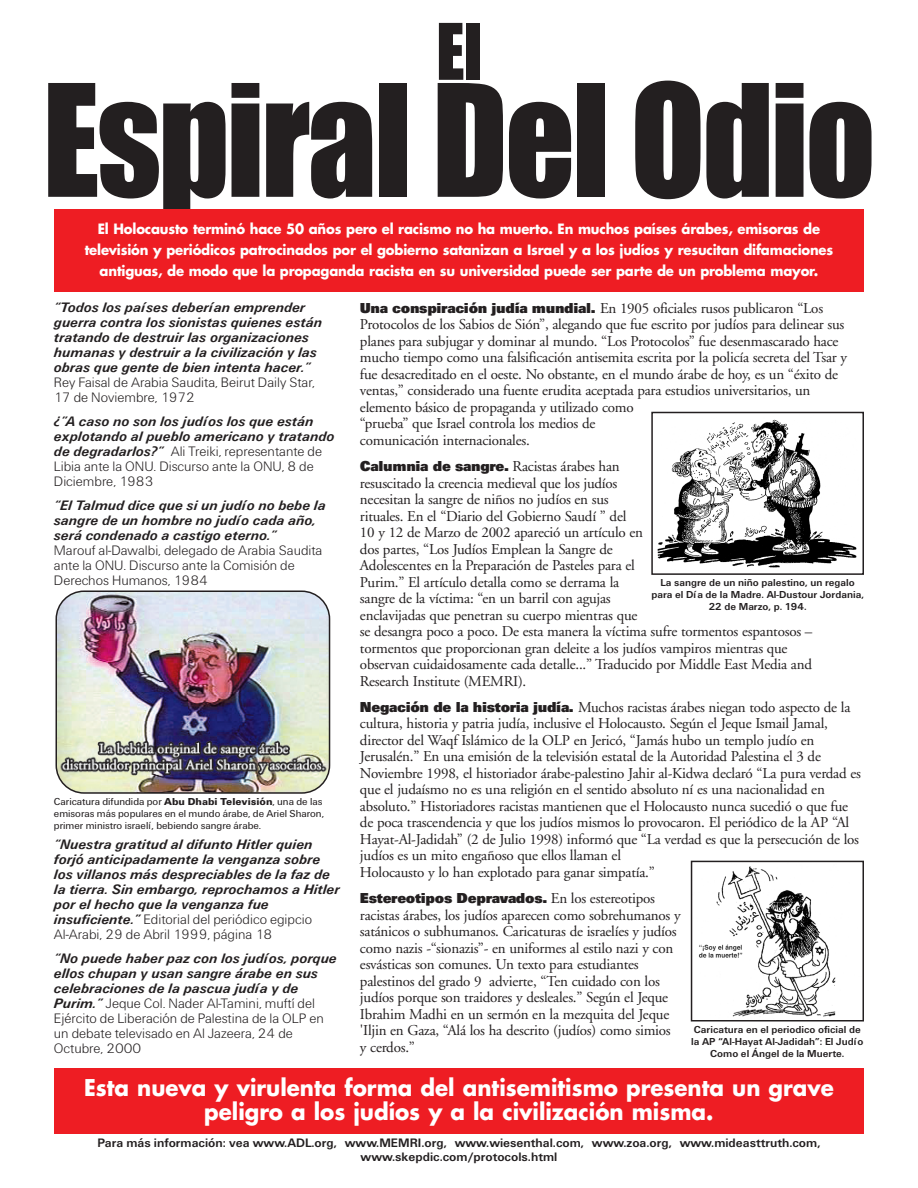
<style>
.page{position:relative;width:918px;height:1188px;background:#fff}
.page>*{position:absolute;margin:0;border:0;box-sizing:border-box;transform-origin:0 0}
.t1{font:144px "Impact";letter-spacing:-.02em;color:#231f20;scale:.95 1}
.t2{font:72px "Impact";color:#231f20;scale:.95 1}
.t3{font:700 22.5px/24.3px "Futura";color:#fff;text-align:center;scale:.95 1}
.t4{font:15px/16.5px "Adobe Garamond";letter-spacing:-.015em;color:#231f20}
.t5{font:15px "U85";letter-spacing:-.02em;color:#231f20}
.t6{font:14.25px/15px "U66";color:#231f20}
.t7{font:14.25px/15px "U45";color:#231f20}
.t8{font:700 13.8px/21px "Futura";letter-spacing:-.015em;color:#fff;text-align:center;scale:.95 1}
.t9{font:12.75px/13.5px "U65";color:#231f20;text-align:center}
.t10{font:10.5px/12px "U65";color:#231f20;text-align:center}
.t11{font:10.5px/12px "U55";color:#231f20}
.s1{font-family:"U66"}
.s2{font-family:"U75"}
.s3{font-family:"U85"}
.s4{font-family:"Adobe Garamond"}
</style>
<div class="page">
<div style="left:54px;top:1069px;width:810px;height:65px;background:#ee1d23"></div>
<div style="left:54px;top:209px;width:810px;height:83px;background:#ee1d23"></div>
<img style="left:56px;top:590px;width:274px;height:204px">
<img style="left:657px;top:419px;width:200px;height:149px">
<div style="left:651px;top:412px;width:213px;height:163px;border:2px solid #231f20"></div>
<img style="left:699px;top:866px;width:137px;height:151px">
<div style="left:691px;top:861px;width:173px;height:160px;border:2px solid #231f20"></div>
<h2 class="t2" style="left:436px;top:7px;width:50px">El</h2>
<h1 class="t1" style="left:43px;top:52px;width:878px">Espiral Del Odio</h1>
<p class="t8" style="left:85px;top:219px;width:789px">El Holocausto terminó hace 50 años pero el racismo no ha muerto. En muchos países árabes, emisoras de televisión y periódicos patrocinados por el gobierno satanizan a Israel y a los judíos y resucitan difamaciones antiguas, de modo que la propaganda racista en su universidad puede ser parte de un problema mayor.</p>
<p class="t6" style="left:54px;top:301px;width:270px">“Todos los países deberían emprender guerra contra los sionistas quienes están tratando de destruir las organizaciones humanas y destruir a la civilización y las obras que gente de bien intenta hacer.”</p>
<p class="t7" style="left:54px;top:376px;width:263px">Rey Faisal de Arabia Saudita, Beirut Daily Star,<br>17 de Noviembre, 1972</p>
<p class="t6" style="left:54px;top:415px;width:282px">¿”A caso no son los judíos los que están explotando al pueblo americano y tratando</p>
<p class="t7" style="left:54px;top:445px;width:270px"><span class="s1">de degradarlos?”</span> Ali Treiki, representante de<br>Libia ante la ONU. Discurso ante la ONU, 8 de<br>Diciembre, 1983</p>
<p class="t6" style="left:54px;top:499px;width:273px">“El Talmud dice que si un judío no bebe la sangre de un hombre no judío cada año, será condenado a castigo eterno.”</p>
<p class="t7" style="left:54px;top:544px;width:270px">Marouf al-Dawalbi, delegado de Arabia Saudita ante la ONU. Discurso ante la Comisión de<br>Derechos Humanos, 1984</p>
<p class="t11" style="left:54px;top:797px;width:272px">Caricatura difundida por <span class="s2">Abu Dhabi Televisión</span>, una de las emisoras más populares en el mundo árabe, de Ariel Sharon, primer ministro israelí, bebiendo sangre árabe.</p>
<p class="t6" style="left:54px;top:838px;width:287px">“Nuestra gratitud al difunto Hitler quien forjó anticipadamente la venganza sobre los villanos más despreciables de la faz de la tierra. Sin embargo, reprochamos a Hitler por el hecho que la venganza fue</p>
<p class="t7" style="left:54px;top:913px;width:260px"><span class="s1">insuficiente.”</span> Editorial del periódico egipcio<br>Al-Arabi, 29 de Abril 1999, página 18</p>
<p class="t6" style="left:54px;top:952px;width:284px">“No puede haber paz con los judíos, porque ellos chupan y usan sangre árabe en sus celebraciones de la pascua judía y de</p>
<p class="t7" style="left:54px;top:997px;width:271px"><span class="s1">Purim.”</span> Jeque Col. Nader Al-Tamini, muftí del Ejército de Liberación de Palestina de la OLP en un debate televisado en Al Jazeera, 24 de Octubre, 2000</p>
<p class="t4" style="left:360px;top:301px;width:489px"><span class="s3">Una conspiración judía mundial.</span> En 1905 oficiales rusos publicaron “Los Protocolos de los Sabios de Sión”, alegando que fue escrito por judíos para delinear sus planes para subjugar y dominar al mundo. “Los Protocolos” fue desenmascarado hace mucho tiempo como una falsificación antisemita escrita por la policía secreta del Tsar y fue desacreditado en el oeste. No obstante, en el mundo árabe de hoy, es un “éxito de ventas,” considerado una fuente erudita aceptada para estudios universitarios, un elemento básico de propaganda y utilizado como<br>“prueba” que Israel controla los medios de<br>comunicación internacionales.</p>
<p class="t5" style="left:360px;top:461px;width:261px">Calumnia de sangre. <span class="s4">Racistas árabes han</span></p>
<p class="t4" style="left:360px;top:476px;width:454px">resuscitado la creencia medieval que los judíos<br>necesitan la sangre de niños no judíos en sus<br>rituales. En el “Diario del Gobierno Saudí ” del<br>10 y 12 de Marzo de 2002 apareció un artículo en<br>dos partes, “Los Judíos Emplean la Sangre de<br>Adolescentes en la Preparación de Pasteles para el<br>Purim.” El artículo detalla como se derrama la<br>sangre de la víctima: “en un barril con agujas<br>enclavijadas que penetran su cuerpo mientras que<br>se desangra poco a poco. De esta manera la víctima sufre tormentos espantosos – tormentos que proporcionan gran deleite a los judíos vampiros mientras que observan cuidaidosamente cada detalle...” Traducido por Middle East Media and Research Institute (MEMRI).</p>
<p class="t4" style="left:360px;top:700px;width:503px"><span class="s3">Negación de la historia judía.</span> Muchos racistas árabes niegan todo aspecto de la cultura, historia y patria judía, inclusive el Holocausto. Según el Jeque Ismail Jamal, director del Waqf Islámico de la OLP en Jericó, “Jamás hubo un templo judío en Jerusalén.” En una emisión de la televisión estatal de la Autoridad Palestina el 3 de Noviembre 1998, el historiador árabe-palestino Jahir al-Kidwa declaró “La pura verdad es que el judaísmo no es una religión en el sentido absoluto ní es una nacionalidad en absoluto.” Historiadores racistas mantienen que el Holocausto nunca sucedió o que fue de poca trascendencia y que los judíos mismos lo provocaron. El periódico de la AP “Al Hayat-Al-Jadidah” (2 de Julio 1998) informó que “La verdad es que la persecución de los judíos es un mito engañoso que ellos llaman el<br>Holocausto y lo han explotado para ganar simpatía.”</p>
<p class="t5" style="left:360px;top:893px;width:297px">Estereotipos Depravados. <span class="s4">En los estereotipos</span></p>
<p class="t4" style="left:360px;top:908px;width:322px">racistas árabes, los judíos aparecen como sobrehumanos y satánicos o subhumanos. Caricaturas de israelíes y judíos como nazis -“sionazis”- en uniformes al estilo nazi y con esvásticas son comunes. Un texto para estudiantes palestinos del grado 9 advierte, “Ten cuidado con los judíos porque son traidores y desleales.” Según el Jeque Ibrahim Madhi en un sermón en la mezquita del Jeque 'Iljin en Gaza, “Alá los ha descrito (judíos) como simios y cerdos.”</p>
<p class="t10" style="left:651px;top:577px;width:214px">La sangre de un niño palestino, un regalo para el Día de la Madre. Al-Dustour Jordania,<br>22 de Marzo, p. 194.</p>
<p class="t10" style="left:691px;top:1025px;width:174px">Caricatura en el periodico oficial de la AP “Al-Hayat Al-Jadidah”: El Judío<br>Como el Ángel de la Muerte.</p>
<h3 class="t3" style="left:84px;top:1077px;width:791px">Esta nueva y virulenta forma del antisemitismo presenta un grave peligro a los judíos y a la civilización misma.</h3>
<p class="t9" style="left:97px;top:1137px;width:724px">Para más información: vea www.ADL.org, www.MEMRI.org, www.wiesenthal.com, www.zoa.org, www.mideasttruth.com, www.skepdic.com/protocols.html</p>
</div>
